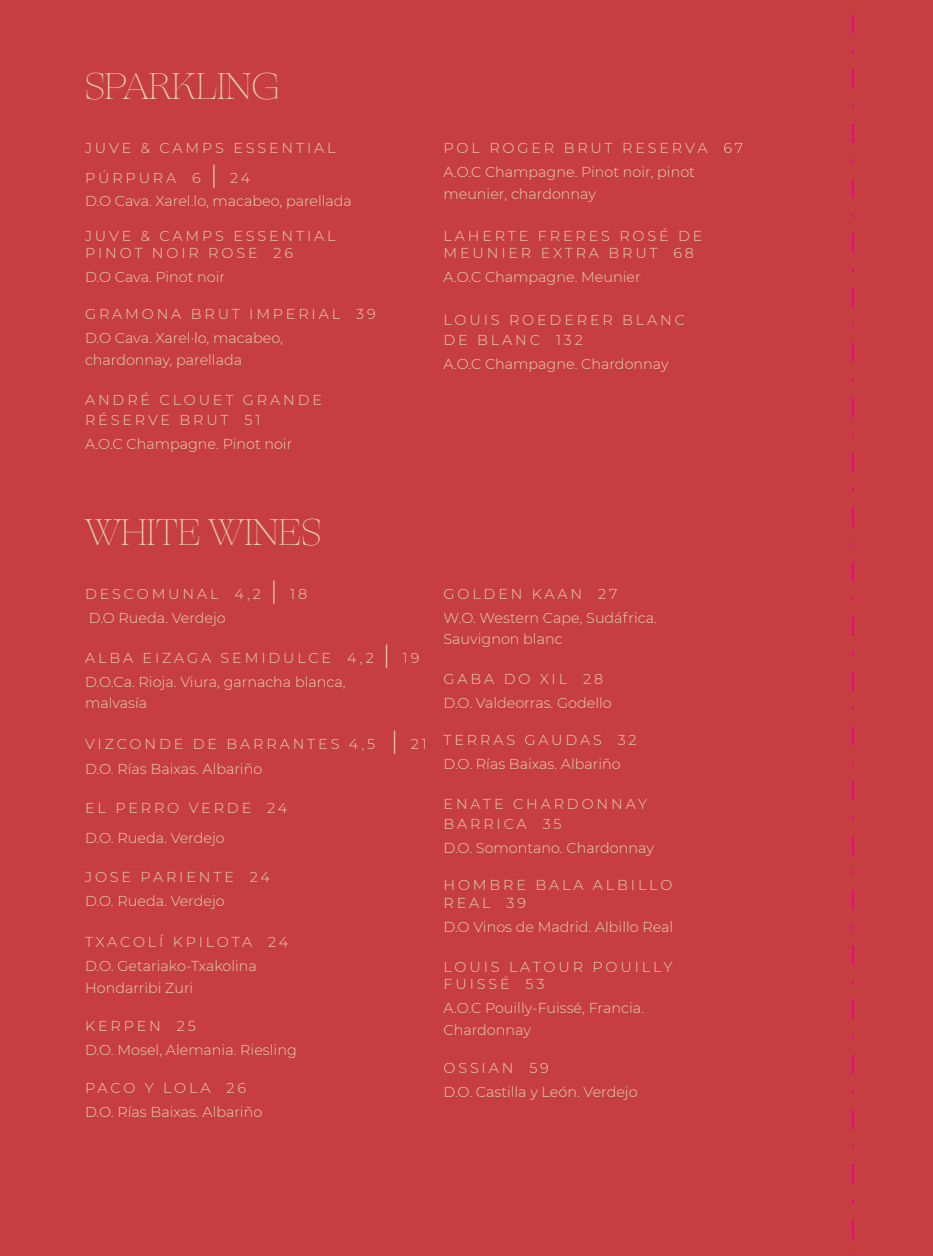
<style>
.page{position:relative;width:933px;height:1256px;background:#fff}
.page>*{position:absolute;margin:0;border:0;box-sizing:border-box;transform-origin:0 0}
.t1{font:100 36.75px "Ogg TRIAL";color:#e2d2ae}
.t2{font:300 14.35px/24.3px "Montserrat";color:#e2d2ae}
.t3{font:300 14.35px/17.2px "Montserrat";letter-spacing:.2em;color:#e2d2ae}
.t4{font:300 14.35px/24.3px "Montserrat";letter-spacing:.185em;color:#e2d2ae}
.t5{font:300 14.35px/24.3px "Montserrat";letter-spacing:.19em;color:#e2d2ae}
.t6{font:300 14.35px/24.3px "Montserrat";letter-spacing:.095em;color:#e2d2ae}
.t7{font:300 14.35px/29.4px "Montserrat";letter-spacing:.085em;color:#e2d2ae}
.t8{font:300 14.35px/24.3px "Montserrat";letter-spacing:.155em;color:#e2d2ae}
.s1{font-size:24.5px}
</style>
<div class="page">
<div style="left:0;top:0;width:933px;height:1255px;background:#c73e42"></div>
<svg style="left:852px;top:14px;width:1px;height:1225px"></svg>
<h1 class="t1" style="left:85px;top:59px;width:196px">SPARKLING</h1>
<p class="t3" style="left:85px;top:133px;width:252px;line-height:29.4px">JUVE &amp; CAMPS ESSENTIAL<br>PÚRPURA 6 <span class="s1">|</span> 24</p>
<p class="t2" style="left:85px;top:189px;width:268px">D.O Cava. Xarel.lo, macabeo, parellada</p>
<p class="t3" style="left:85px;top:227px;width:252px">JUVE &amp; CAMPS ESSENTIAL<br>PINOT NOIR ROSE 26</p>
<p class="t2" style="left:85px;top:265px;width:142px">D.O Cava. Pinot noir</p>
<p class="t5" style="left:85px;top:301px;width:292px">GRAMONA BRUT IMPERIAL 39<br>D.O Cava. Xarel·lo, macabeo,</p>
<p class="t2" style="left:85px;top:347px;width:159px">chardonnay, parellada</p>
<p class="t3" style="left:85px;top:389px;width:238px;line-height:19.9px">ANDRÉ CLOUET GRANDE<br>RÉSERVE BRUT 51</p>
<p class="t2" style="left:85px;top:431px;width:209px">A.O.C Champagne. Pinot noir</p>
<p class="t2" style="left:443px;top:136px;width:301px">POL ROGER BRUT RESERVA 67<br>A.O.C Champagne. Pinot noir, pinot</p>
<p class="t2" style="left:443px;top:182px;width:154px">meunier, chardonnay</p>
<p class="t3" style="left:443px;top:227px;width:260px">LAHERTE FRERES ROSÉ DE<br>MEUNIER EXTRA BRUT 68</p>
<p class="t2" style="left:443px;top:265px;width:199px">A.O.C Champagne. Meunier</p>
<p class="t3" style="left:443px;top:309px;width:243px;line-height:19.9px">LOUIS ROEDERER BLANC<br>DE BLANC 132</p>
<p class="t2" style="left:443px;top:351px;width:227px">A.O.C Champagne. Chardonnay</p>
<h1 class="t1" style="left:85px;top:504px;width:238px">WHITE WINES</h1>
<p class="t6" style="left:85px;top:581px;width:224px">DESCOMUNAL 4,2 <span class="s1">|</span> 18<br>D.O Rueda. Verdejo</p>
<p class="t2" style="left:85px;top:645px;width:336px">ALBA EIZAGA SEMIDULCE 4,2 <span class="s1">|</span> 19<br>D.O.Ca. Rioja. Viura, garnacha blanca,</p>
<p class="t2" style="left:85px;top:691px;width:64px">malvasía</p>
<p class="t4" style="left:85px;top:731px;width:343px">VIZCONDE DE BARRANTES 4,5 <span class="s1">|</span> 21<br>D.O. Rías Baixas. Albariño</p>
<p class="t7" style="left:85px;top:793px;width:204px">EL PERRO VERDE 24<br>D.O. Rueda. Verdejo</p>
<p class="t8" style="left:85px;top:864px;width:186px">JOSE PARIENTE 24<br>D.O. Rueda. Verdejo</p>
<p class="t2" style="left:85px;top:929px;width:205px">TXACOLÍ KPILOTA 24<br>D.O. Getariako-Txakolina</p>
<p class="t2" style="left:85px;top:974px;width:110px">Hondarribi Zuri</p>
<p class="t2" style="left:85px;top:1013px;width:213px">KERPEN 25<br>D.O. Mosel, Alemania. Riesling</p>
<p class="t2" style="left:85px;top:1075px;width:179px">PACO Y LOLA 26<br>D.O. Rías Baixas. Albariño</p>
<p class="t2" style="left:443px;top:581px;width:215px">GOLDEN KAAN 27<br>W.O. Western Cape, Sudáfrica.</p>
<p class="t2" style="left:443px;top:627px;width:121px">Sauvignon blanc</p>
<p class="t2" style="left:443px;top:666px;width:170px">GABA DO XIL 28<br>D.O. Valdeorras. Godello</p>
<p class="t2" style="left:443px;top:727px;width:195px">TERRAS GAUDAS 32<br>D.O. Rías Baixas. Albariño</p>
<p class="t3" style="left:443px;top:794px;width:205px;line-height:19.8px">ENATE CHARDONNAY<br>BARRICA 35</p>
<p class="t2" style="left:443px;top:835px;width:212px">D.O. Somontano. Chardonnay</p>
<p class="t3" style="left:443px;top:876px;width:230px">HOMBRE BALA ALBILLO<br>REAL 39</p>
<p class="t2" style="left:443px;top:914px;width:231px">D.O Vinos de Madrid. Albillo Real</p>
<p class="t3" style="left:443px;top:957px;width:230px">LOUIS LATOUR POUILLY<br>FUISSÉ 53</p>
<p class="t2" style="left:443px;top:997px;width:202px;line-height:21.5px">A.O.C Pouilly-Fuissé, Francia.<br>Chardonnay</p>
<p class="t2" style="left:443px;top:1055px;width:196px">OSSIAN 59<br>D.O. Castilla y León. Verdejo</p>
</div>
